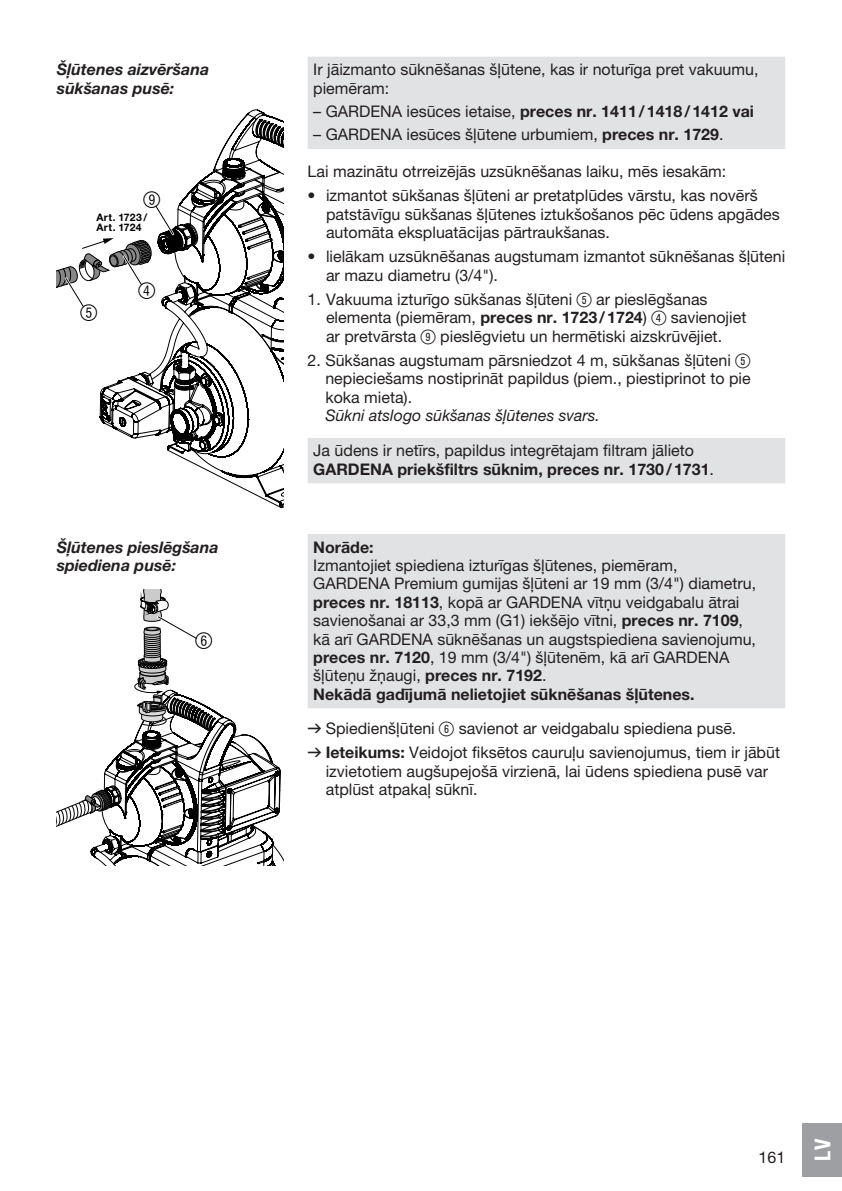
<style>
.page{position:relative;width:842px;height:1191px;background:#fff}
.page>*{position:absolute;margin:0;border:0;box-sizing:border-box;transform-origin:0 0}
.t1{font:22px "Ziffern";color:#000}
.t2{font:22px "GARDENA Pro Bo Cond";color:#fff}
.t3{font:16px/18.4px "GARDENA Pro";color:#231f20}
.t4{font:italic 700 16px/18.4px "GARDENA Pro";color:#231f20}
.t5{font:700 16px "GARDENA Pro";color:#231f20}
.t6{font:italic 16px "GARDENA Pro";color:#231f20}
.t7{font:700 10.4px/10.4px "GARDENA Pro";letter-spacing:.035em;color:#000}
.s1{font-weight:400}
.s2{font-weight:700}
.s3{font-family:"Ziffernim Kreisund Quadrat BQ";font-size:20px}
.s4{font-family:"Formdruck"}
</style>
<div class="page">
<svg style="left:308px;top:57px;width:477px;height:651px"></svg>
<svg style="left:57px;top:109px;width:226px;height:399px"></svg>
<svg style="left:57px;top:589px;width:226px;height:276px"></svg>
<div style="left:802px;top:1123px;width:40px;height:53px;background:#9d9fa2"></div>
<p class="t4" style="left:57px;top:60px;width:154px">Šļūtenes aizvēršana sūkšanas pusē:</p>
<h1 class="t1" style="left:144px;top:187px;width:19px">9</h1>
<p class="t7" style="left:96px;top:211px;width:53px">Art. 1723 /<br>Art. 1724</p>
<h1 class="t1" style="left:80px;top:301px;width:19px">5</h1>
<h1 class="t1" style="left:138px;top:279px;width:19px">4</h1>
<p class="t4" style="left:57px;top:537px;width:164px">Šļūtenes pieslēgšana spiediena pusē:</p>
<h1 class="t1" style="left:195px;top:628px;width:19px">6</h1>
<p class="t3" style="left:313px;top:60px;width:447px">Ir jāizmanto sūknēšanas šļūtene, kas ir noturīga pret vakuumu, piemēram:</p>
<p class="t5" style="left:313px;top:101px;width:442px"><span class="s1">– GARDENA iesūces ietaise,</span> preces nr. 1411/1418/1412 vai</p>
<p class="t3" style="left:313px;top:125px;width:412px">– GARDENA iesūces šļūtene urbumiem, <span class="s2">preces nr. 1729</span>.</p>
<p class="t3" style="left:308px;top:162px;width:420px">Lai mazinātu otrreizējās uzsūknēšanas laiku, mēs iesakām:</p>
<p class="t3" style="left:326px;top:186px;width:455px;text-indent:-18px">• izmantot sūkšanas šļūteni ar pretatplūdes vārstu, kas novērš patstāvīgu sūkšanas šļūtenes iztukšošanos pēc ūdens apgādes automāta ekspluatācijas pārtraukšanas.</p>
<p class="t3" style="left:326px;top:247px;width:461px;text-indent:-18px">• lielākam uzsūknēšanas augstumam izmantot sūknēšanas šļūteni ar mazu diametru (3/4").</p>
<p class="t3" style="left:326px;top:290px;width:422px;text-indent:-18px">1. Vakuuma izturīgo sūkšanas šļūteni <span class="s3">5</span> ar pieslēgšanas elementa (piemēram, <span class="s2">preces nr. 1723/1724</span>) <span class="s3">4</span> savienojiet ar pretvārsta <span class="s3">9</span> pieslēgvietu un hermētiski aizskrūvējiet.</p>
<p class="t3" style="left:325px;top:350px;width:427px;text-align:justify;text-indent:-18px">2. Sūkšanas augstumam pārsniedzot 4 m, sūkšanas šļūteni <span class="s3">5 </span>nepieciešams nostiprināt papildus (piem., piestiprinot to pie koka mieta).</p>
<p class="t6" style="left:325px;top:405px;width:276px">Sūkni atslogo sūkšanas šļūtenes svars.</p>
<p class="t3" style="left:313px;top:441px;width:402px">Ja ūdens ir netīrs, papildus integrētajam filtram jālieto<br><span class="s2">GARDENA priekšfiltrs sūknim, preces nr. 1730/1731</span>.</p>
<p class="t5" style="left:313px;top:537px;width:62px">Norāde:</p>
<p class="t3" style="left:313px;top:556px;width:444px">Izmantojiet spiediena izturīgas šļūtenes, piemēram, GARDENA Premium gumijas šļūteni ar 19 mm (3/4") diametru, <span class="s2">preces nr. 18113</span>, kopā ar GARDENA vītņu veidgabalu ātrai savienošanai ar 33,3 mm (G1) iekšējo vītni, <span class="s2">preces nr. 7109</span>, kā arī GARDENA sūknēšanas un augstspiediena savienojumu, <span class="s2">preces nr. 7120</span>, 19 mm (3/4") šļūtenēm, kā arī GARDENA šļūteņu žņaugi, <span class="s2">preces nr. 7192</span>.<br><span class="s2">Nekādā gadījumā nelietojiet sūknēšanas šļūtenes.</span></p>
<p class="t3" style="left:308px;top:716px;width:474px;line-height:24px"><span class="s4">v</span> Spiedienšļūteni <span class="s3">6</span> savienot ar veidgabalu spiediena pusē.<br><span class="s4">v</span> <span class="s2">Ieteikums:</span> Veidojot fiksētos cauruļu savienojumus, tiem ir jābūt</p>
<p class="t3" style="left:326px;top:761px;width:444px">izvietotiem augšupejošā virzienā, lai ūdens spiediena pusē var atplūst atpakaļ sūknī.</p>
<p class="t3" style="left:759px;top:1147px;width:28px">161</p>
<h1 class="t2" style="left:809px;top:1160px;width:23px;rotate:-90deg">LV</h1>
</div>
